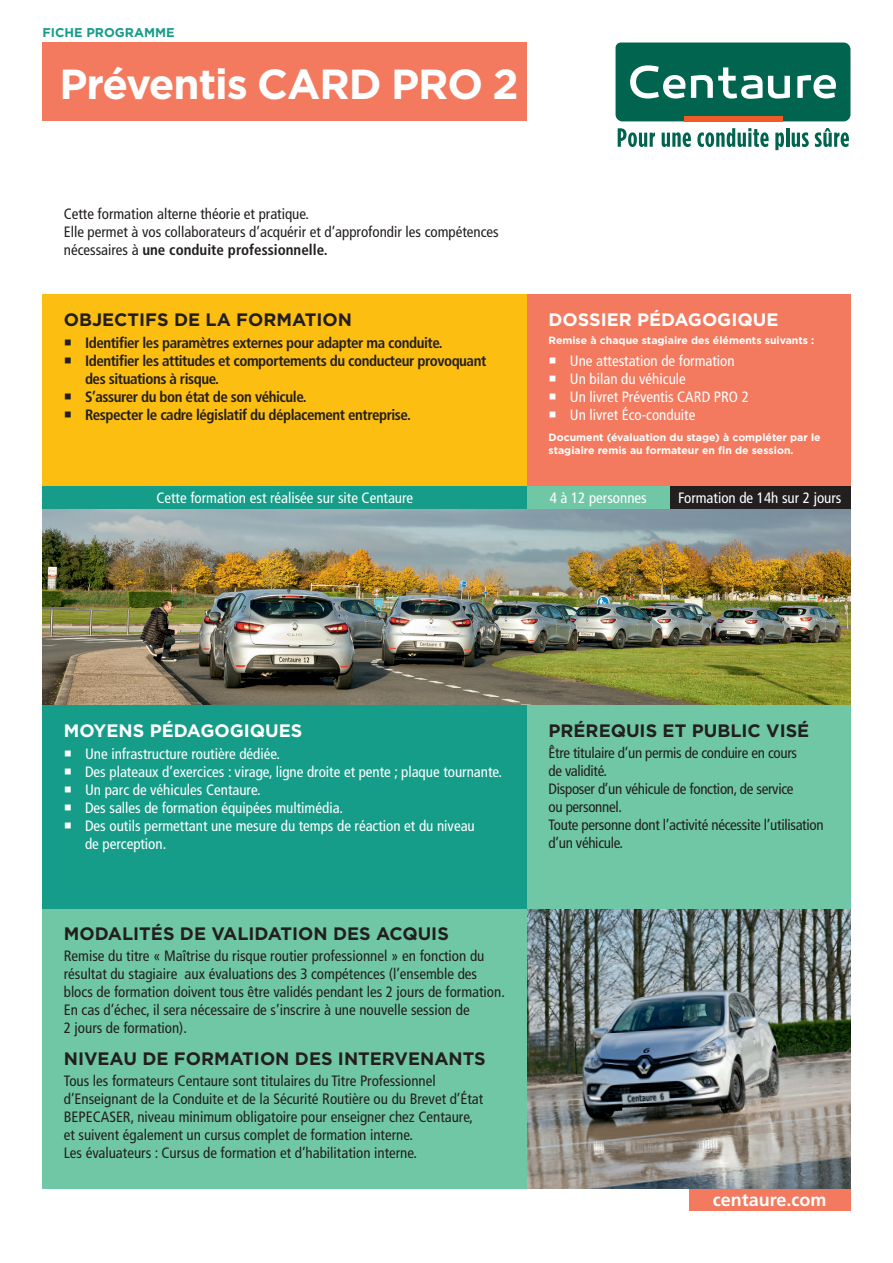
<style>
.page{position:relative;width:893px;height:1263px;background:#fff}
.page>*{position:absolute;margin:0;border:0;box-sizing:border-box;transform-origin:0 0}
.t1{font:700 42px "Gotham";letter-spacing:-.025em;color:#fff}
.t2{font:700 18px "Gotham";color:#231f20}
.t3{font:700 18px "Gotham";color:#fff}
.t4{font:700 18px "Frutiger";color:#fff}
.t5{font:condensed 15px/18px "Frutiger LT Std";color:#231f20}
.t6{font:condensed 15px/18px "Frutiger LT Std";color:#fff}
.t7{font:700 condensed 15px/18px "Frutiger LT Std";letter-spacing:-.03em;color:#231f20}
.t8{font:condensed 15px/18px "Frutiger LT Std";letter-spacing:-.02em;color:#231f20}
.t9{font:condensed 15px "Frutiger";color:#fff}
.t10{font:700 12.75px "Gotham";color:#169d8a}
.t11{font:700 10.5px/12.6px "Gotham";color:#fff}
.s1{font-weight:700}
</style>
<div class="page">
<div style="left:43px;top:43px;width:484px;height:78px;background:#f37a5f"></div>
<svg style="left:618px;top:128px;width:37px;height:19px"></svg>
<svg style="left:662px;top:132px;width:29px;height:15px"></svg>
<svg style="left:697px;top:128px;width:72px;height:19px"></svg>
<svg style="left:775px;top:132px;width:9px;height:18px"></svg>
<hr style="left:786px;top:128px;width:3px;height:19px;background:#00644e">
<svg style="left:792px;top:132px;width:17px;height:15px"></svg>
<svg style="left:815px;top:128px;width:34px;height:19px"></svg>
<svg style="left:615px;top:43px;width:235px;height:78px;background:#277764"></svg>
<img style="left:43px;top:509px;width:807px;height:196px">
<div style="left:689px;top:1188px;width:161px;height:22px;background:#f37a5f"></div>
<img style="left:527px;top:909px;width:323px;height:279px">
<div style="left:43px;top:909px;width:484px;height:279px;background:#70c7a5"></div>
<div style="left:43px;top:705px;width:484px;height:204px;background:#169d8a"></div>
<div style="left:527px;top:705px;width:323px;height:204px;background:#70c7a5"></div>
<div style="left:527px;top:294px;width:323px;height:192px;background:#f37a5f"></div>
<div style="left:669px;top:486px;width:181px;height:23px;background:#231f20"></div>
<div style="left:527px;top:486px;width:142px;height:23px;background:#70c7a5"></div>
<div style="left:43px;top:294px;width:484px;height:193px;background:#fdbe12"></div>
<div style="left:43px;top:486px;width:484px;height:23px;background:#169d8a"></div>
<p class="t10" style="left:43px;top:24px;width:134px">FICHE PROGRAMME</p>
<h1 class="t1" style="left:60px;top:56px;width:461px">Préventis CARD PRO 2</h1>
<p class="t5" style="left:64px;top:205px;width:437px">Cette formation alterne théorie et pratique.<br>Elle permet à vos collaborateurs d’acquérir et d’approfondir les compétences nécessaires à <span class="s1">une conduite professionnelle.</span></p>
<p class="t2" style="left:64px;top:307px;width:290px">OBJECTIFS DE LA FORMATION</p>
<p class="t7" style="left:85px;top:334px;width:403px">Identifier les paramètres externes pour adapter ma conduite.<br>Identifier les attitudes et comportements du conducteur provoquant des situations à risque.<br>S’assurer du bon état de son véhicule.<br>Respecter le cadre législatif du déplacement entreprise.</p>
<p class="t9" style="left:156px;top:489px;width:258px">Cette formation est réalisée sur site Centaure</p>
<p class="t3" style="left:549px;top:307px;width:231px">DOSSIER PÉDAGOGIQUE</p>
<p class="t11" style="left:549px;top:334px;width:267px">Remise à chaque stagiaire des éléments suivants :</p>
<p class="t6" style="left:570px;top:352px;width:181px">Une attestation de formation<br>Un bilan du véhicule<br>Un livret Préventis CARD PRO 2<br>Un livret Éco-conduite</p>
<p class="t11" style="left:549px;top:431px;width:274px">Document (évaluation du stage) à compléter par le stagiaire remis au formateur en fin de session.</p>
<p class="t9" style="left:550px;top:489px;width:99px">4 à 12 personnes</p>
<p class="t9" style="left:678px;top:489px;width:165px">Formation de 14h sur 2 jours</p>
<p class="t3" style="left:64px;top:718px;width:240px">MOYENS PÉDAGOGIQUES</p>
<p class="t6" style="left:85px;top:745px;width:419px">Une infrastructure routière dédiée.<br>Des plateaux d’exercices : virage, ligne droite et pente ; plaque tournante.<br>Un parc de véhicules Centaure.<br>Des salles de formation équipées multimédia.<br>Des outils permettant une mesure du temps de réaction et du niveau<br>de perception.</p>
<p class="t2" style="left:64px;top:922px;width:387px">MODALITÉS DE VALIDATION DES ACQUIS</p>
<p class="t5" style="left:64px;top:947px;width:443px">Remise du titre « Maîtrise du risque routier professionnel » en fonction du résultat du stagiaire aux évaluations des 3 compétences (l’ensemble des blocs de formation doivent tous être validés pendant les 2 jours de formation.<br>En cas d’échec, il sera nécessaire de s’inscrire à une nouvelle session de<br>2 jours de formation).</p>
<p class="t2" style="left:64px;top:1046px;width:423px">NIVEAU DE FORMATION DES INTERVENANTS</p>
<p class="t5" style="left:64px;top:1072px;width:421px">Tous les formateurs Centaure sont titulaires du Titre Professionnel d’Enseignant de la Conduite et de la Sécurité Routière ou du Brevet d’État BEPECASER, niveau minimum obligatoire pour enseigner chez Centaure, et suivent également un cursus complet de formation interne.<br>Les évaluateurs : Cursus de formation et d’habilitation interne.</p>
<p class="t2" style="left:549px;top:718px;width:262px">PRÉREQUIS ET PUBLIC VISÉ</p>
<p class="t8" style="left:549px;top:744px;width:277px">Être titulaire d’un permis de conduire en cours<br>de validité.<br>Disposer d’un véhicule de fonction, de service<br>ou personnel.<br>Toute personne dont l’activité nécessite l’utilisation d’un véhicule.</p>
<p class="t4" style="left:713px;top:1189px;width:115px">centaure.com</p>
</div>
